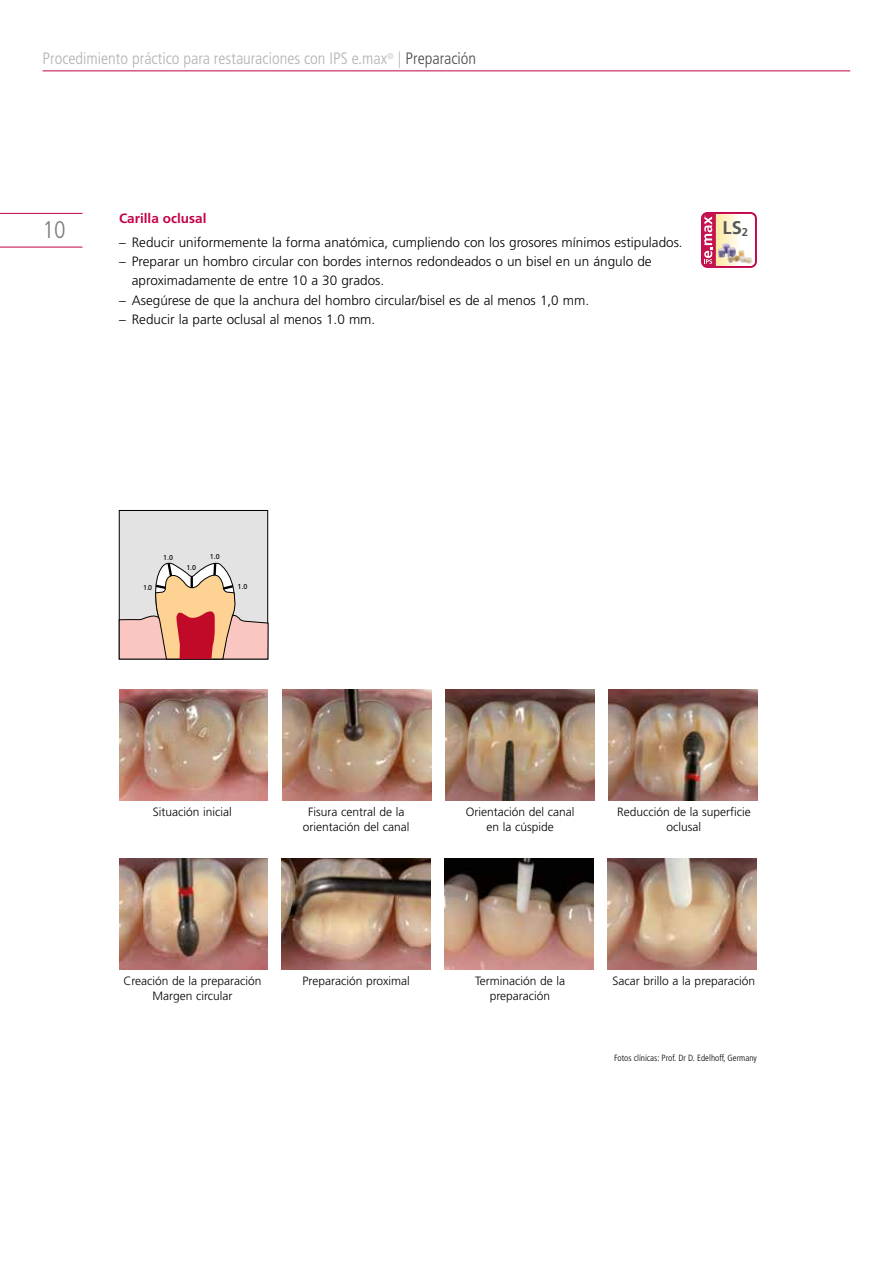
<style>
.page{position:relative;width:893px;height:1263px;background:#fff}
.page>*{position:absolute;margin:0;border:0;box-sizing:border-box;transform-origin:0 0}
.t1{font:300 condensed 24px "Frutiger";color:#7c7b7b}
.t2{font:700 18.3px "Frutiger";color:#575756}
.t3{font:300 condensed 16.5px "Frutiger";color:#b3b2b2}
.t4{font:300 13.5px/19.5px "Frutiger";color:#000}
.t5{font:700 13.5px "Frutiger";color:#c4014b}
.t6{font:300 12px/15px "Frutiger";color:#000;text-align:center}
.t7{font:300 condensed 9px "Frutiger";color:#000}
.t8{font:7.2px "Frutiger";color:#000}
.t9{font:7.05px "Frutiger";color:#000}
.s1{color:#4a4a49}
</style>
<div class="page">
<hr style="left:0;top:213px;width:82px;height:1px;background:#c4014b">
<hr style="left:0;top:247px;width:82px;height:1px;background:#c4014b">
<hr style="left:43px;top:70px;width:807px;height:1px;background:#c4014b">
<img style="left:119px;top:690px;width:149px;height:110px">
<img style="left:282px;top:690px;width:149px;height:110px">
<img style="left:445px;top:690px;width:149px;height:110px">
<img style="left:608px;top:690px;width:149px;height:110px">
<img style="left:119px;top:859px;width:149px;height:110px">
<img style="left:282px;top:859px;width:149px;height:110px">
<img style="left:445px;top:859px;width:149px;height:110px">
<img style="left:608px;top:859px;width:148px;height:110px">
<div style="left:119px;top:510px;width:149px;height:149px;background:#e3e3e3"></div>
<div style="left:119px;top:510px;width:149px;height:149px;border:1px solid #000"></div>
<svg style="left:119px;top:560px;width:149px;height:100px"></svg>
<div style="left:701px;top:212px;width:56px;height:56px;border:2px solid #c4014b;border-radius:5px"></div>
<svg style="left:702px;top:213px;width:54px;height:54px"></svg>
<p class="t3" style="left:43px;top:49px;width:435px">Procedimiento práctico para restauraciones con IPS e.max<sup>®</sup> | <span class="s1">Preparación</span></p>
<h1 class="t1" style="left:43px;top:216px;width:25px">10</h1>
<p class="t5" style="left:119px;top:210px;width:89px">Carilla oclusal</p>
<p class="t4" style="left:119px;top:232px;width:565px">– Reducir uniformemente la forma anatómica, cumpliendo con los grosores mínimos estipulados.</p>
<p class="t4" style="left:132px;top:252px;width:521px;text-indent:-13px">– Preparar un hombro circular con bordes internos redondeados o un bisel en un ángulo de aproximadamente de entre 10 a 30 grados.</p>
<p class="t4" style="left:119px;top:291px;width:472px">– Asegúrese de que la anchura del hombro circular/bisel es de al menos 1,0 mm.</p>
<p class="t4" style="left:119px;top:310px;width:258px">– Reducir la parte oclusal al menos 1.0 mm.</p>
<h2 class="t2" style="left:723px;top:217px;width:27px">LS<sub>2</sub></h2>
<p class="t9" style="left:143px;top:583px;width:11px">1.0</p>
<p class="t9" style="left:163px;top:554px;width:11px">1.0</p>
<p class="t9" style="left:186px;top:564px;width:11px">1.0</p>
<p class="t9" style="left:210px;top:553px;width:11px">1.0</p>
<p class="t8" style="left:237px;top:582px;width:11px">1.0</p>
<p class="t6" style="left:153px;top:804px;width:80px">Situación inicial</p>
<p class="t6" style="left:303px;top:804px;width:108px">Fisura central de la orientación del canal</p>
<p class="t6" style="left:466px;top:804px;width:110px">Orientación del canal en la cúspide</p>
<p class="t6" style="left:617px;top:804px;width:135px">Reducción de la superficie oclusal</p>
<p class="t6" style="left:123px;top:973px;width:139px">Creación de la preparación<br>Margen circular</p>
<p class="t6" style="left:303px;top:973px;width:109px">Preparación proximal</p>
<p class="t6" style="left:475px;top:973px;width:92px">Terminación de la preparación</p>
<p class="t6" style="left:613px;top:973px;width:144px">Sacar brillo a la preparación</p>
<p class="t7" style="left:614px;top:1053px;width:144px">Fotos clínicas: Prof. Dr D. Edelhoff, Germany</p>
</div>
